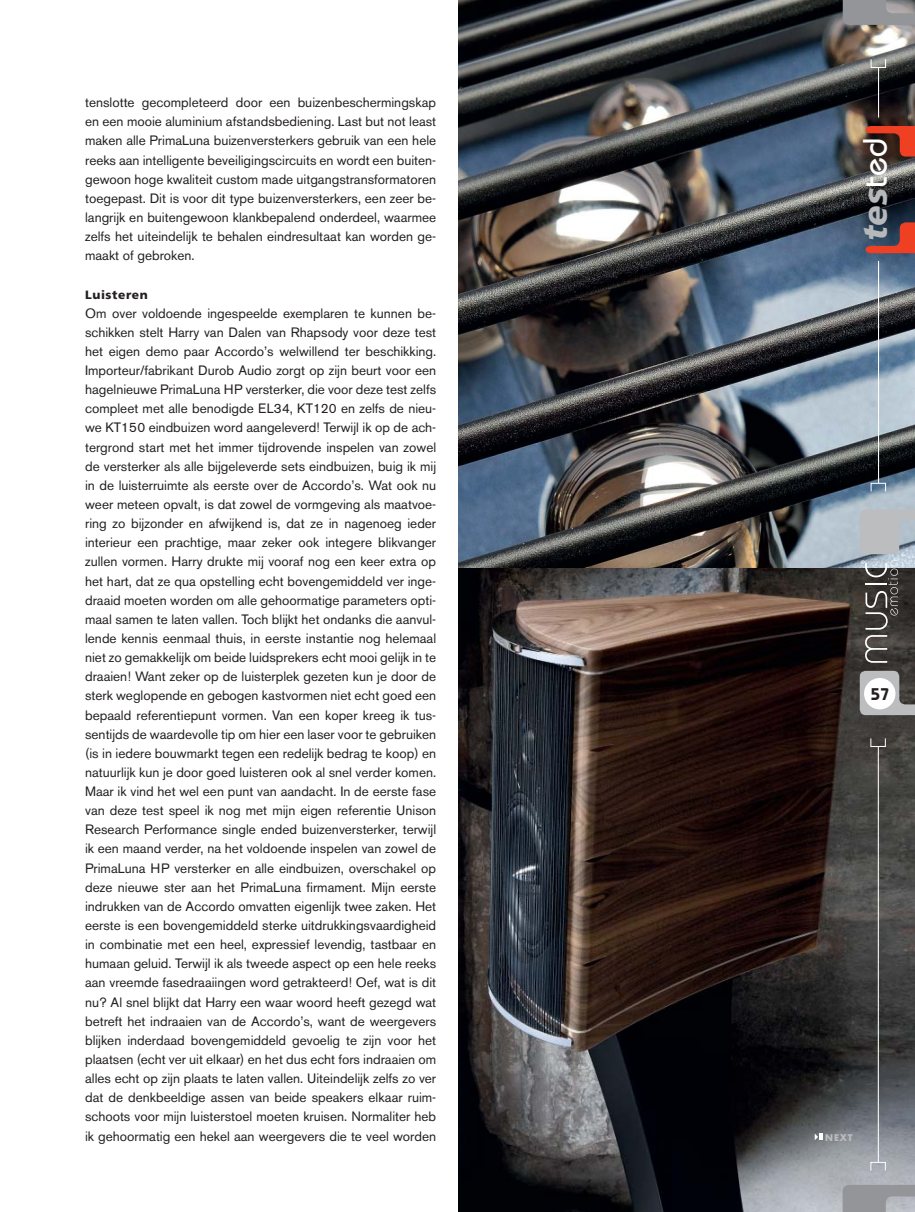
<style>
.page{position:relative;width:915px;height:1212px;background:#fff}
.page>*{position:absolute;margin:0;border:0;box-sizing:border-box;transform-origin:0 0}
.t1{font:italic 900 33.9px "Frutiger";color:#b6b8bb}
.t2{font:600 16.95px "Bauhaus";color:#231f20}
.t3{font:13.5px/19.2px "Akzidenz Grotesk BE";color:#231f20;text-align:justify}
.t4{font:900 12px "Frutiger";letter-spacing:.05em;color:#231f20}
.t5{font:700 9px "Futura";color:#bbbdbf}
.s1{font-family:"Bauhaus";font-weight:500;font-style:normal;color:#fff}
</style>
<div class="page">
<img style="left:458px;top:0;width:456px;height:1212px">
<svg style="left:814px;top:1133px;width:9px;height:7px"></svg>
<svg style="left:859px;top:510px;width:55px;height:44px;background:#b6bbbf"></svg>
<svg style="left:859px;top:671px;width:55px;height:44px;background:#939393"></svg>
<svg style="left:842px;top:0;width:72px;height:25px;background:#939396"></svg>
<svg style="left:842px;top:1185px;width:72px;height:27px;background:#9b9da1"></svg>
<div style="left:870px;top:59px;width:15px;height:9px;border:1px solid #fff"></div>
<div style="left:870px;top:483px;width:15px;height:9px;border:1px solid #fff"></div>
<div style="left:863px;top:678px;width:32px;height:31px;background:#fff;border-radius:50%"></div>
<hr style="left:877px;top:261px;width:1px;height:222px;background:#fff">
<svg style="left:865px;top:222px;width:49px;height:31px;background:#804140"></svg>
<svg style="left:865px;top:126px;width:49px;height:31px;background:#862e1e"></svg>
<hr style="left:877px;top:67px;width:1px;height:51px;background:#fff">
<hr style="left:877px;top:746px;width:1px;height:416px;background:#fff">
<div style="left:870px;top:738px;width:15px;height:9px;border:1px solid #fff"></div>
<div style="left:870px;top:1162px;width:15px;height:9px;border:1px solid #fff"></div>
<svg style="left:860px;top:560px;width:37px;height:103px;background:#5e5c59"></svg>
<p class="t3" style="left:85px;top:94px;width:352px">tenslotte gecompleteerd door een buizenbeschermingskap en een mooie aluminium afstandsbediening. Last but not least maken alle PrimaLuna buizenversterkers gebruik van een hele reeks aan intelligente beveiligingscircuits en wordt een buiten&shy;gewoon hoge kwaliteit custom made uitgangstransformatoren toegepast. Dit is voor dit type buizenversterkers, een zeer be&shy;langrijk en buitengewoon klankbepalend onderdeel, waarmee zelfs het uiteindelijk te behalen eindresultaat kan worden ge&shy;maakt of gebroken.</p>
<p class="t4" style="left:85px;top:289px;width:64px">Luisteren</p>
<p class="t3" style="left:85px;top:305px;width:352px">Om over voldoende ingespeelde exemplaren te kunnen be&shy;schikken stelt Harry van Dalen van Rhapsody voor deze test het eigen demo paar Accordo’s welwillend ter beschikking.<br>Importeur/fabrikant Durob Audio zorgt op zijn beurt voor een hagelnieuwe PrimaLuna HP versterker, die voor deze test zelfs compleet met alle benodigde EL34, KT120 en zelfs de nieu&shy;we KT150 eindbuizen word aangeleverd! Terwijl ik op de ach&shy;tergrond start met het immer tijdrovende inspelen van zowel de versterker als alle bijgeleverde sets eindbuizen, buig ik mij in de luisterruimte als eerste over de Accordo’s. Wat ook nu weer meteen opvalt, is dat zowel de vormgeving als maatvoe&shy;ring zo bijzonder en afwijkend is, dat ze in nagenoeg ieder interieur een prachtige, maar zeker ook integere blikvanger zullen vormen. Harry drukte mij vooraf nog een keer extra op het hart, dat ze qua opstelling echt bovengemiddeld ver inge&shy;draaid moeten worden om alle gehoormatige parameters opti&shy;maal samen te laten vallen. Toch blijkt het ondanks die aanvul&shy;lende kennis eenmaal thuis, in eerste instantie nog helemaal niet zo gemakkelijk om beide luidsprekers echt mooi gelijk in te draaien! Want zeker op de luisterplek gezeten kun je door de sterk weglopende en gebogen kastvormen niet echt goed een bepaald referentiepunt vormen. Van een koper kreeg ik tus&shy;sentijds de waardevolle tip om hier een laser voor te gebruiken (is in iedere bouwmarkt tegen een redelijk bedrag te koop) en natuurlijk kun je door goed luisteren ook al snel verder komen.<br>Maar ik vind het wel een punt van aandacht. In de eerste fase van deze test speel ik nog met mijn eigen referentie Unison Research Performance single ended buizenversterker, terwijl ik een maand verder, na het voldoende inspelen van zowel de PrimaLuna HP versterker en alle eindbuizen, overschakel op deze nieuwe ster aan het PrimaLuna firmament. Mijn eerste indrukken van de Accordo omvatten eigenlijk twee zaken. Het eerste is een bovengemiddeld sterke uitdrukkingsvaardigheid in combinatie met een heel, expressief levendig, tastbaar en humaan geluid. Terwijl ik als tweede aspect op een hele reeks aan vreemde fasedraaiingen word getrakteerd! Oef, wat is dit nu? Al snel blijkt dat Harry een waar woord heeft gezegd wat betreft het indraaien van de Accordo’s, want de weergevers blijken inderdaad bovengemiddeld gevoelig te zijn voor het plaatsen (echt ver uit elkaar) en het dus echt fors indraaien om alles echt op zijn plaats te laten vallen. Uiteindelijk zelfs zo ver dat de denkbeeldige assen van beide speakers elkaar ruim&shy;schoots voor mijn luisterstoel moeten kruisen. Normaliter heb ik gehoormatig een hekel aan weergevers die te veel worden</p>
<h1 class="t1" style="left:861px;top:241px;width:104px;rotate:-90deg">tes<span class="s1">ted</span></h1>
<p class="t2" style="left:870px;top:688px;width:20px">57</p>
<p class="t5" style="left:824px;top:1133px;width:29px">NEXT</p>
</div>
